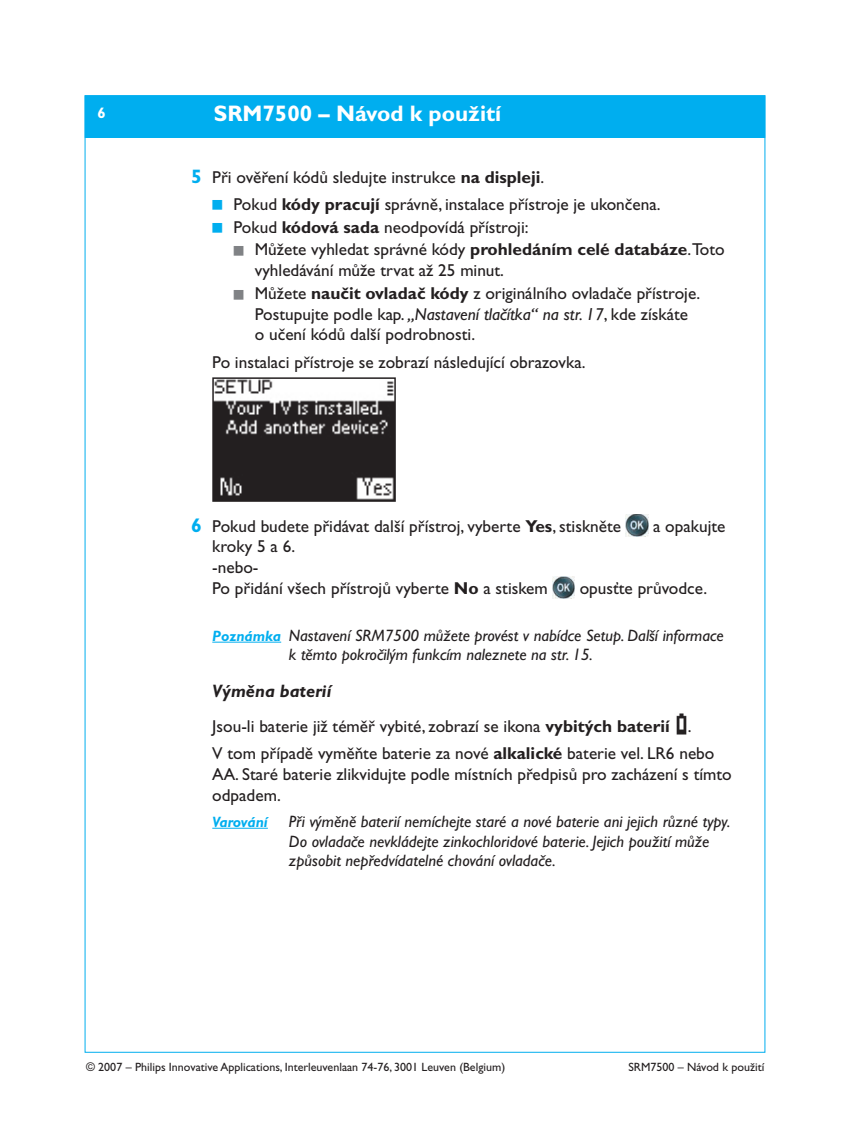
<style>
.page{position:relative;width:850px;height:1148px;background:#fff}
.page>*{position:absolute;margin:0;border:0;box-sizing:border-box;transform-origin:0 0}
.t1{font:700 22.5px "Gill Sans CE";color:#fff}
.t2{font:italic 700 18px "Gill Sans CE";color:#231f20}
.t3{font:17.25px/20.7px "Gill Sans CE";color:#231f20}
.t4{font:italic 16.5px/19.8px "Gill Sans CE";color:#231f20}
.t5{font:italic 700 15px "Gill Sans CE";letter-spacing:-.02em;color:#00aeef}
.t6{font:12px "Gill Sans CE";color:#231f20}
.s1{font-family:"Gill Alt One";font-weight:700;font-size:19.5px;color:#00aeef}
.s2{font-weight:700}
.s3{font-style:italic}
.s4{font-weight:700;font-size:15px;color:#00aeef}
</style>
<div class="page">
<div style="left:85px;top:96px;width:679px;height:41px;background:#00aeef"></div>
<div style="left:85px;top:95px;width:680px;height:43px;border:2px solid #00aeef"></div>
<hr style="left:212px;top:641px;width:69px;height:1px;background:#00aeef">
<hr style="left:212px;top:827px;width:56px;height:1px;background:#00aeef">
<img style="left:215px;top:380px;width:178px;height:118px">
<div style="left:212px;top:377px;width:184px;height:124px;border:2px solid #231f20"></div>
<img style="left:626px;top:514px;width:22px;height:22px">
<img style="left:552px;top:576px;width:23px;height:22px">
<img style="left:676px;top:713px;width:11px;height:22px">
<h1 class="t1" style="left:214px;top:101px;width:289px">SRM7500 – Návod k použití</h1>
<p class="t3" style="left:233px;top:163px;width:427px;line-height:27.2px;text-indent:-43px"><span class="s1">5</span> Při ověření kódů sledujte instrukce <span class="s2">na displeji</span>.<br>Pokud <span class="s2">kódy pracují</span> správně, instalace přístroje je ukončena.</p>
<p class="t3" style="left:255px;top:215px;width:471px;line-height:22.8px;text-indent:-21px">Pokud <span class="s2">kódová sada</span> neodpovídá přístroji:<br>Můžete vyhledat správné kódy <span class="s2">prohledáním celé databáze</span>.Toto</p>
<p class="t3" style="left:255px;top:259px;width:445px;line-height:22.8px">vyhledávání může trvat až 25 minut.<br>Můžete <span class="s2">naučit ovladač kódy</span> z originálního ovladače přístroje.</p>
<p class="t3" style="left:255px;top:303px;width:435px">Postupujte podle kap. <span class="s3">„Nastavení tlačítka“ na str. 17</span>, kde získáte o učení kódů další podrobnosti.</p>
<p class="t3" style="left:212px;top:351px;width:373px">Po instalaci přístroje se zobrazí následující obrazovka.</p>
<p class="t3" style="left:191px;top:515px;width:431px"><span class="s1">6</span> Pokud budete přidávat další přístroj, vyberte <span class="s2">Yes</span>, stiskněte</p>
<p class="t3" style="left:653px;top:515px;width:74px">a opakujte</p>
<p class="t3" style="left:212px;top:536px;width:337px">kroky 5 a 6.<br>-nebo-<br>Po přidání všech přístrojů vyberte <span class="s2">No</span> a stiskem</p>
<p class="t3" style="left:579px;top:577px;width:127px">opusťte průvodce.</p>
<p class="t4" style="left:289px;top:625px;width:436px;text-indent:-77px"><span class="s4">Poznámka</span> Nastavení SRM7500 můžete provést v nabídce Setup. Další informace k těmto pokročilým funkcím naleznete na str. 15.</p>
<p class="t2" style="left:212px;top:680px;width:120px">Výměna baterií</p>
<p class="t3" style="left:212px;top:712px;width:503px;line-height:27.2px">Jsou-li baterie již téměř vybité, zobrazí se ikona <span class="s2">vybitých baterií</span> .<br>V tom případě vyměňte baterie za nové <span class="s2">alkalické</span> baterie vel. LR6 nebo</p>
<p class="t3" style="left:212px;top:763px;width:521px">AA. Staré baterie zlikvidujte podle místních předpisů pro zacházení s tímto odpadem.</p>
<p class="t5" style="left:212px;top:812px;width:57px">Varování</p>
<p class="t4" style="left:289px;top:811px;width:443px">Při výměně baterií nemíchejte staré a nové baterie ani jejich různé typy.<br>Do ovladače nevkládejte zinkochloridové baterie. Jejich použití může způsobit nepředvídatelné chování ovladače.</p>
<p class="t6" style="left:86px;top:1059px;width:420px">© 2007 – Philips Innovative Applications, Interleuvenlaan 74-76, 3001 Leuven (Belgium)</p>
<p class="t6" style="left:628px;top:1059px;width:137px">SRM7500 – Návod k použití</p>
</div>
